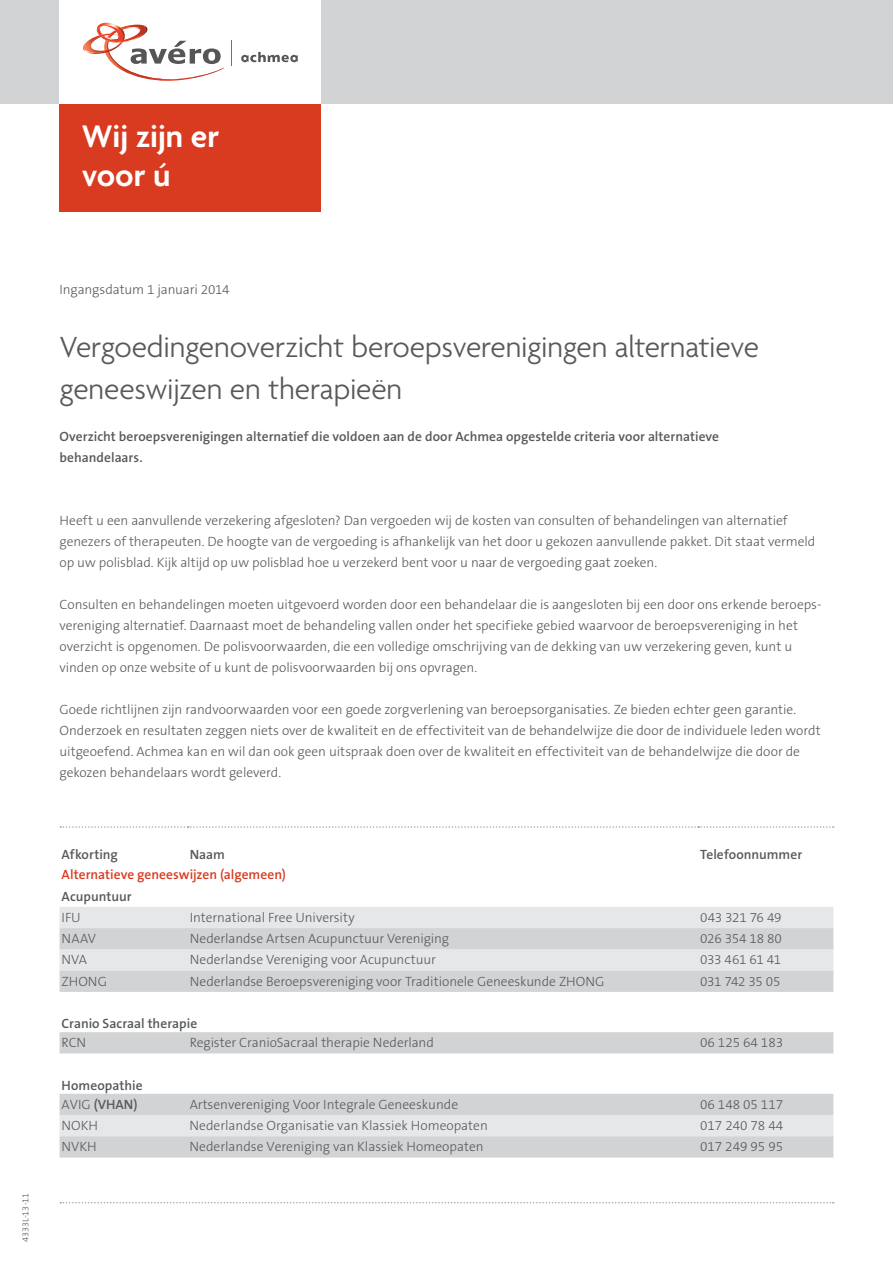
<style>
.page{position:relative;width:893px;height:1263px;background:#fff}
.page>*{position:absolute;margin:0;border:0;box-sizing:border-box;transform-origin:0 0}
.t1{font:600 33.75px/39px "Agenda";color:#fff}
.t2{font:300 31.5px/42px "Agenda";letter-spacing:-.01em;color:#58595b}
.t3{font:300 13.5px/21px "The Sans B3";color:#58595b}
.t4{font:600 13.5px/21px "The Sans B6";color:#58595b}
.t5{font:600 13.5px "The Sans B6";letter-spacing:.005em;color:#d93b20}
.t6{font:300 13.5px "The Sans B3";letter-spacing:-.03em;color:#58595b}
.t7{font:300 13.5px "The Sans B3";letter-spacing:-.025em;color:#58595b}
.t8{font:300 13.5px "The Sans B3";letter-spacing:-.02em;color:#58595b}
.t9{font:300 9px "The Sans B3";letter-spacing:.015em;color:#58595b}
.s1{font-family:"The Sans B3";font-weight:300}
</style>
<div class="page">
<svg style="left:60px;top:1202px;width:774px;height:1px"></svg>
<div style="left:0;top:0;width:893px;height:103px;background:#d1d3d4"></div>
<div style="left:60px;top:103px;width:261px;height:108px;background:#d93b20"></div>
<div style="left:60px;top:0;width:261px;height:103px;background:#fff"></div>
<svg style="left:241px;top:52px;width:57px;height:10px"></svg>
<svg style="left:83px;top:22px;width:141px;height:59px"></svg>
<svg style="left:231px;top:41px;width:1px;height:25px"></svg>
<div style="left:60px;top:907px;width:773px;height:21px;background:#e6e7e8"></div>
<svg style="left:60px;top:928px;width:773px;height:229px"></svg>
<svg style="left:60px;top:826px;width:774px;height:2px"></svg>
<h1 class="t1" style="left:82px;top:119px;width:139px">Wij zijn er voor ú</h1>
<p class="t9" style="left:21px;top:1242px;width:51px;rotate:-90deg">4333L-13-11</p>
<p class="t3" style="left:60px;top:280px;width:172px">Ingangsdatum 1 januari 2014</p>
<h2 class="t2" style="left:60px;top:328px;width:701px">Vergoedingenoverzicht beroepsverenigingen alternatieve geneeswijzen en therapieën</h2>
<p class="t4" style="left:60px;top:427px;width:661px">Overzicht beroepsverenigingen alternatief die voldoen aan de door Achmea opgestelde criteria voor alternatieve behandelaars.</p>
<p class="t3" style="left:60px;top:511px;width:757px">Heeft u een aanvullende verzekering afgesloten? Dan vergoeden wij de kosten van consulten of behandelingen van alternatief genezers of therapeuten. De hoogte van de vergoeding is afhankelijk van het door u gekozen aanvullende pakket. Dit staat vermeld op uw polisblad. Kijk altijd op uw polisblad hoe u verzekerd bent voor u naar de vergoeding gaat zoeken.</p>
<p class="t3" style="left:60px;top:595px;width:762px">Consulten en behandelingen moeten uitgevoerd worden door een behandelaar die is aangesloten bij een door ons erkende beroeps&shy;vereniging alternatief. Daarnaast moet de behandeling vallen onder het specifieke gebied waarvoor de beroepsvereniging in het overzicht is opgenomen. De polisvoorwaarden, die een volledige omschrijving van de dekking van uw verzekering geven, kunt u vinden op onze website of u kunt de polisvoorwaarden bij ons opvragen.</p>
<p class="t3" style="left:60px;top:700px;width:763px">Goede richtlijnen zijn randvoorwaarden voor een goede zorgverlening van beroepsorganisaties. Ze bieden echter geen garantie.<br>Onderzoek en resultaten zeggen niets over de kwaliteit en de effectiviteit van de behandelwijze die door de individuele leden wordt uitgeoefend. Achmea kan en wil dan ook geen uitspraak doen over de kwaliteit en effectiviteit van de behandelwijze die door de gekozen behandelaars wordt geleverd.</p>
<p class="t4" style="left:62px;top:845px;width:58px">Afkorting</p>
<p class="t4" style="left:190px;top:845px;width:37px">Naam</p>
<p class="t4" style="left:700px;top:845px;width:104px">Telefoonnummer</p>
<p class="t5" style="left:62px;top:868px;width:226px">Alternatieve geneeswijzen (algemeen)</p>
<p class="t4" style="left:62px;top:886px;width:72px">Acupuntuur</p>
<p class="t3" style="left:62px;top:908px;width:21px">IFU</p>
<p class="t3" style="left:190px;top:908px;width:166px">International Free University</p>
<p class="t7" style="left:700px;top:910px;width:83px">043 321 76 49</p>
<p class="t3" style="left:62px;top:929px;width:36px">NAAV</p>
<p class="t3" style="left:190px;top:929px;width:261px">Nederlandse Artsen Acupunctuur Vereniging</p>
<p class="t8" style="left:700px;top:932px;width:83px">026 354 18 80</p>
<p class="t3" style="left:62px;top:950px;width:27px">NVA</p>
<p class="t3" style="left:190px;top:950px;width:248px">Nederlandse Vereniging voor Acupunctuur</p>
<p class="t6" style="left:700px;top:953px;width:83px">033 461 61 41</p>
<p class="t3" style="left:62px;top:971px;width:47px">ZHONG</p>
<p class="t3" style="left:190px;top:971px;width:416px">Nederlandse Beroepsvereniging voor Traditionele Geneeskunde ZHONG</p>
<p class="t6" style="left:700px;top:974px;width:82px">031 742 35 05</p>
<p class="t4" style="left:62px;top:1014px;width:137px">Cranio Sacraal therapie</p>
<p class="t3" style="left:62px;top:1033px;width:26px">RCN</p>
<p class="t3" style="left:190px;top:1033px;width:246px">Register CranioSacraal therapie Nederland</p>
<p class="t3" style="left:700px;top:1033px;width:85px">06 125 64 183</p>
<p class="t4" style="left:62px;top:1076px;width:83px;line-height:19.4px">Homeopathie<br><span class="s1">AVIG</span> (VHAN)</p>
<p class="t3" style="left:190px;top:1094px;width:270px">Artsenvereniging Voor Integrale Geneeskunde</p>
<p class="t3" style="left:700px;top:1094px;width:85px">06 148 05 117</p>
<p class="t3" style="left:62px;top:1116px;width:38px">NOKH</p>
<p class="t3" style="left:190px;top:1116px;width:300px">Nederlandse Organisatie van Klassiek Homeopaten</p>
<p class="t3" style="left:700px;top:1116px;width:85px">017 240 78 44</p>
<p class="t3" style="left:62px;top:1137px;width:37px">NVKH</p>
<p class="t3" style="left:190px;top:1137px;width:295px">Nederlandse Vereniging van Klassiek Homeopaten</p>
<p class="t3" style="left:700px;top:1137px;width:85px">017 249 95 95</p>
</div>
